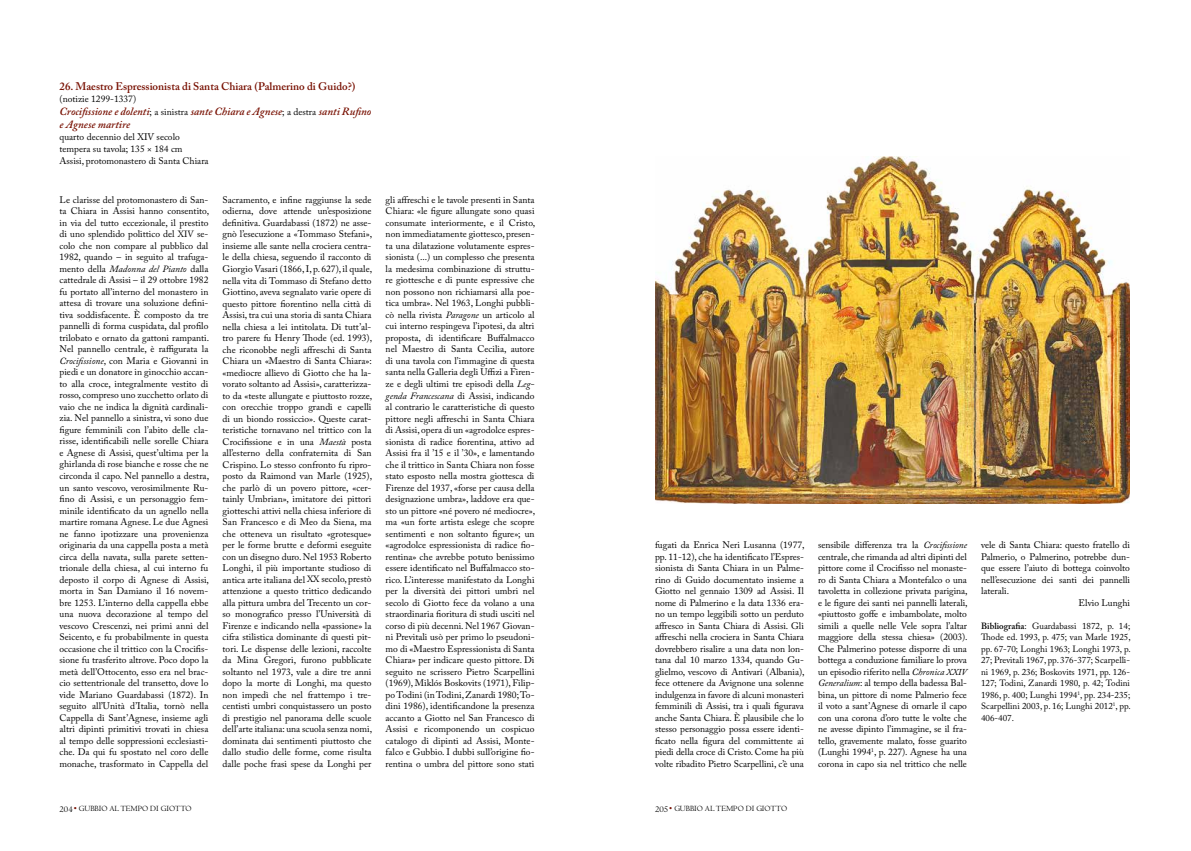
<style>
.page{position:relative;width:1191px;height:851px;background:#fff}
.page>*{position:absolute;margin:0;border:0;box-sizing:border-box;transform-origin:0 0}
.t1{font:italic 600 11px/13px "Adobe Caslon Pro";color:#770f00}
.t2{font:600 11px "Adobe Caslon Pro";color:#770f00}
.t3{font:9.5px/11.5px "Adobe Caslon Pro";color:#000;text-align:justify}
.t4{font:9px/11.5px "Adobe Caslon Pro";color:#000;text-align:justify}
.t5{font:8.2px "Centaur MT Std";color:#000}
.s1{font-weight:400;font-style:normal;font-size:9.5px;color:#000}
.s2{font-size:9px}
.s3{font-style:italic}
.s4{color:#770f00}
.s5{font-style:italic;font-size:9px}
.s6{font-weight:600}
</style>
<div class="page">
<img style="left:655px;top:157px;width:474px;height:346px">
<p class="t2" style="left:60px;top:80px;width:297px">26. Maestro Espressionista di Santa Chiara (Palmerino di Guido?)</p>
<p class="t3" style="left:60px;top:93px;width:78px">(notizie 1299-1337)</p>
<p class="t1" style="left:60px;top:105px;width:313px">Crocifissione e dolenti<span class="s1">; a sinistra</span> sante Chiara e Agnese<span class="s1">; a destra</span> santi Rufino e Agnese martire</p>
<p class="t3" style="left:60px;top:131px;width:151px;line-height:12px;text-align:left">quarto decennio del XIV secolo tempera su tavola; 135 × 184 cm<br>Assisi, protomonastero di Santa Chiara</p>
<p class="t3" style="left:60px;top:194px;width:151px">Le clarisse del protomonastero di San&shy;ta Chiara in Assisi hanno consentito, in via del tutto eccezionale, il prestito di uno splendido polittico del <span class="s2">XIV</span> se&shy;colo che non compare al pubblico dal 1982, quando – in seguito al trafuga&shy;mento della <span class="s3">Madonna del Pianto</span> dalla cattedrale di Assisi – il 29 ottobre 1982 fu portato all’interno del monastero in attesa di trovare una soluzione defini&shy;tiva soddisfacente. È composto da tre pannelli di forma cuspidata, dal profilo trilobato e ornato da gattoni rampanti.<br>Nel pannello centrale, è raffigurata la <span class="s3">Crocifissione</span>, con Maria e Giovanni in piedi e un donatore in ginocchio accan&shy;to alla croce, integralmente vestito di rosso, compreso uno zucchetto orlato di vaio che ne indica la dignità cardinali&shy;zia. Nel pannello a sinistra, vi sono due figure femminili con l’abito delle cla&shy;risse, identificabili nelle sorelle Chiara e Agnese di Assisi, quest’ultima per la ghirlanda di rose bianche e rosse che ne circonda il capo. Nel pannello a destra, un santo vescovo, verosimilmente Ru&shy;fino di Assisi, e un personaggio fem&shy;minile identificato da un agnello nella martire romana Agnese. Le due Agnesi ne fanno ipotizzare una provenienza originaria da una cappella posta a metà circa della navata, sulla parete setten&shy;trionale della chiesa, al cui interno fu deposto il corpo di Agnese di Assisi, morta in San Damiano il 16 novem&shy;bre 1253. L’interno della cappella ebbe una nuova decorazione al tempo del vescovo Crescenzi, nei primi anni del Seicento, e fu probabilmente in questa occasione che il trittico con la Crocifis&shy;sione fu trasferito altrove. Poco dopo la metà dell’Ottocento, esso era nel brac&shy;cio settentrionale del transetto, dove lo vide Mariano Guardabassi (1872). In seguito all’Unità d’Italia, tornò nella Cappella di Sant’Agnese, insieme agli altri dipinti primitivi trovati in chiesa al tempo delle soppressioni ecclesiasti&shy;che. Da qui fu spostato nel coro delle monache, trasformato in Cappella del</p>
<p class="t3" style="left:223px;top:194px;width:151px">Sacramento, e infine raggiunse la sede odierna, dove attende un’esposizione definitiva. Guardabassi (1872) ne asse&shy;gnò l’esecuzione a «Tommaso Stefani», insieme alle sante nella crociera centra&shy;le della chiesa, seguendo il racconto di Giorgio Vasari (1866, I, p. 627), il quale, nella vita di Tommaso di Stefano detto Giottino, aveva segnalato varie opere di questo pittore fiorentino nella città di Assisi, tra cui una storia di santa Chiara nella chiesa a lei intitolata. Di tutt’al&shy;tro parere fu Henry Thode (ed. 1993), che riconobbe negli affreschi di Santa Chiara un «Maestro di Santa Chiara»: «mediocre allievo di Giotto che ha la&shy;vorato soltanto ad Assisi», caratterizza&shy;to da «teste allungate e piuttosto rozze, con orecchie troppo grandi e capelli di un biondo rossiccio». Queste carat&shy;teristiche tornavano nel trittico con la Crocifissione e in una <span class="s3">Maestà</span> posta all’esterno della confraternita di San Crispino. Lo stesso confronto fu ripro&shy;posto da Raimond van Marle (1925), che parlò di un povero pittore, «cer&shy;tainly Umbrian», imitatore dei pittori giotteschi attivi nella chiesa inferiore di San Francesco e di Meo da Siena, ma che otteneva un risultato «grotesque» per le forme brutte e deformi eseguite con un disegno duro. Nel 1953 Roberto Longhi, il più importante studioso di antica arte italiana del <span class="s2">XX</span> secolo, prestò attenzione a questo trittico dedicando alla pittura umbra del Trecento un cor&shy;so monografico presso l’Università di Firenze e indicando nella «passione» la cifra stilistica dominante di questi pit&shy;tori. Le dispense delle lezioni, raccolte da Mina Gregori, furono pubblicate soltanto nel 1973, vale a dire tre anni dopo la morte di Longhi, ma questo non impedì che nel frattempo i tre&shy;centisti umbri conquistassero un posto di prestigio nel panorama delle scuole dell’arte italiana: una scuola senza nomi, dominata dai sentimenti piuttosto che dallo studio delle forme, come risulta dalle poche frasi spese da Longhi per</p>
<p class="t3" style="left:386px;top:194px;width:151px">gli affreschi e le tavole presenti in Santa Chiara: «le figure allungate sono quasi consumate interiormente, e il Cristo, non immediatamente giottesco, presen&shy;ta una dilatazione volutamente espres&shy;sionista (...) un complesso che presenta la medesima combinazione di struttu&shy;re giottesche e di punte espressive che non possono non richiamarsi alla poe&shy;tica umbra». Nel 1963, Longhi pubbli&shy;cò nella rivista <span class="s3">Paragone</span> un articolo al cui interno respingeva l’ipotesi, da altri proposta, di identificare Buffalmacco nel Maestro di Santa Cecilia, autore di una tavola con l’immagine di questa santa nella Galleria degli Uffizi a Firen&shy;ze e degli ultimi tre episodi della <span class="s3">Leg&shy;genda Francescana</span> di Assisi, indicando al contrario le caratteristiche di questo pittore negli affreschi in Santa Chiara di Assisi, opera di un «agrodolce espres&shy;sionista di radice fiorentina, attivo ad Assisi fra il ’15 e il ’30», e lamentando che il trittico in Santa Chiara non fosse stato esposto nella mostra giottesca di Firenze del 1937, «forse per causa della designazione umbra», laddove era que&shy;sto un pittore «né povero né mediocre», ma «un forte artista eslege che scopre sentimenti e non soltanto figure»; un «agrodolce espressionista di radice fio&shy;rentina» che avrebbe potuto benissimo essere identificato nel Buffalmacco sto&shy;rico. L’interesse manifestato da Longhi per la diversità dei pittori umbri nel secolo di Giotto fece da volano a una straordinaria fioritura di studi usciti nel corso di più decenni. Nel 1967 Giovan&shy;ni Previtali usò per primo lo pseudoni&shy;mo di «Maestro Espressionista di Santa Chiara» per indicare questo pittore. Di seguito ne scrissero Pietro Scarpellini (1969), Miklós Boskovits (1971), Filip&shy;po Todini (in Todini, Zanardi 1980; To&shy;dini 1986), identificandone la presenza accanto a Giotto nel San Francesco di Assisi e ricomponendo un cospicuo catalogo di dipinti ad Assisi, Monte&shy;falco e Gubbio. I dubbi sull’origine fio&shy;rentina o umbra del pittore sono stati</p>
<p class="t5" style="left:60px;top:804px;width:134px"><span class="s2">204</span><span class="s4">•</span> GUBBIO AL TEMPO DI GIOTTO</p>
<p class="t3" style="left:655px;top:539px;width:151px">fugati da Enrica Neri Lusanna (1977, pp. 11-12), che ha identificato l’Espres&shy;sionista di Santa Chiara in un Palme&shy;rino di Guido documentato insieme a Giotto nel gennaio 1309 ad Assisi. Il nome di Palmerino e la data 1336 era&shy;no un tempo leggibili sotto un perduto affresco in Santa Chiara di Assisi. Gli affreschi nella crociera in Santa Chiara dovrebbero risalire a una data non lon&shy;tana dal 10 marzo 1334, quando Gu&shy;glielmo, vescovo di Antivari (Albania), fece ottenere da Avignone una solenne indulgenza in favore di alcuni monasteri femminili di Assisi, tra i quali figurava anche Santa Chiara. È plausibile che lo stesso personaggio possa essere identi&shy;ficato nella figura del committente ai piedi della croce di Cristo. Come ha più volte ribadito Pietro Scarpellini, c’è una</p>
<p class="t3" style="left:818px;top:539px;width:151px">sensibile differenza tra la <span class="s3">Crocifissione </span>centrale, che rimanda ad altri dipinti del pittore come il Crocifisso nel monaste&shy;ro di Santa Chiara a Montefalco o una tavoletta in collezione privata parigina, e le figure dei santi nei pannelli laterali, «piuttosto goffe e imbambolate, molto simili a quelle nelle Vele sopra l’altar maggiore della stessa chiesa» (2003).<br>Che Palmerino potesse disporre di una bottega a conduzione familiare lo prova un episodio riferito nella <span class="s3">Chronica</span> <span class="s5">XXIV </span><span class="s3">Generalium</span>: al tempo della badessa Bal&shy;bina, un pittore di nome Palmerio fece il voto a sant’Agnese di ornarle il capo con una corona d’oro tutte le volte che ne avesse dipinto l’immagine, se il fra&shy;tello, gravemente malato, fosse guarito (Lunghi 1994<sup>1</sup>, p. 227). Agnese ha una corona in capo sia nel trittico che nelle</p>
<p class="t3" style="left:981px;top:539px;width:150px">vele di Santa Chiara: questo fratello di</p>
<p class="t3" style="left:981px;top:550px;width:150px">Palmerio, o Palmerino, potrebbe dun-</p>
<p class="t3" style="left:981px;top:562px;width:150px">que essere l’aiuto di bottega coinvolto</p>
<p class="t3" style="left:981px;top:573px;width:150px">nell’esecuzione dei santi dei pannelli</p>
<p class="t3" style="left:981px;top:585px;width:29px">laterali.</p>
<p class="t3" style="left:1078px;top:596px;width:53px">Elvio Lunghi</p>
<p class="t4" style="left:981px;top:619px;width:151px"><span class="s6">Bibliografia</span>: Guardabassi 1872, p. 14; Thode ed. 1993, p. 475; van Marle 1925, pp. 67-70; Longhi 1963; Longhi 1973, p.<br>27; Previtali 1967, pp. 376-377; Scarpelli&shy;ni 1969, p. 236; Boskovits 1971, pp. 126- 127; Todini, Zanardi 1980, p. 42; Todini 1986, p. 400; Lunghi 1994<sup>1</sup>, pp. 234-235; Scarpellini 2003, p. 16; Lunghi 2012<sup>1</sup>, pp.<br>406-407.</p>
<p class="t5" style="left:655px;top:804px;width:134px"><span class="s2">205</span><span class="s4">•</span> GUBBIO AL TEMPO DI GIOTTO</p>
</div>
